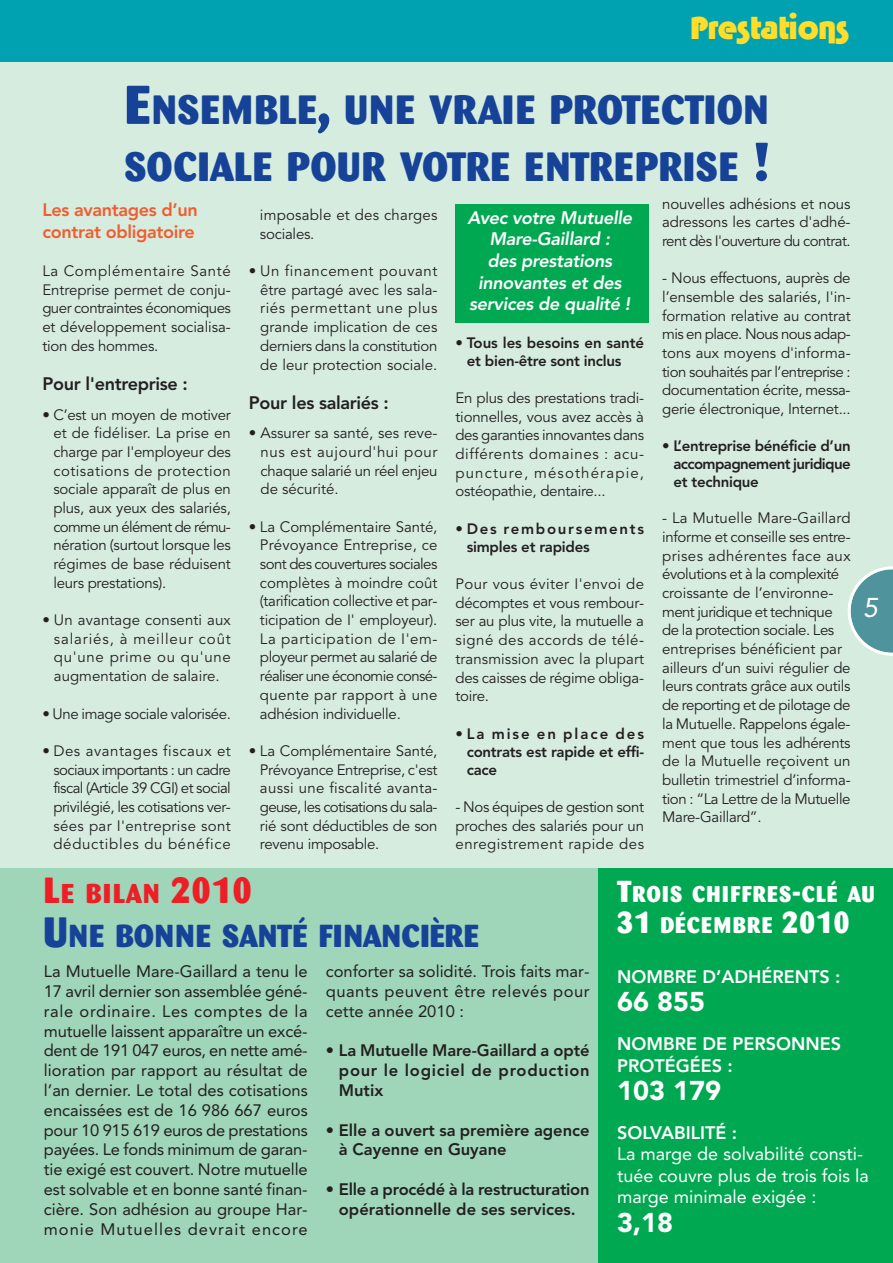
<style>
.page{position:relative;width:893px;height:1263px;background:#fff}
.page>*{position:absolute;margin:0;border:0;box-sizing:border-box;transform-origin:0 0}
.t1{font:800 40.5px/57px "Barmeno";letter-spacing:.02em;color:#164397}
.t2{font:800 31.5px "Barmeno";letter-spacing:.01em;color:#164397}
.t3{font:900 27px "Avenir";color:#fff}
.t4{font:700 27px "Tabasco";color:#ffdd2b}
.t5{font:800 27px "Barmeno";letter-spacing:.045em;color:#ed1e25}
.t6{font:27px "Avenir";color:#fff}
.t7{font:800 22.5px/31.5px "Barmeno";letter-spacing:.055em;color:#fff}
.t8{font:800 18px/21.6px "Avenir";color:#fff;text-align:center}
.t9{font:18px/21.6px "Avenir";color:#fff}
.t10{font:800 18px/21.6px "Avenir";letter-spacing:-.02em;color:#f15d2f}
.t11{font:800 18px "Avenir";letter-spacing:-.02em;color:#231f20}
.t12{font:16.5px/19.8px "Avenir";letter-spacing:.035em;color:#231f20;text-align:justify}
.t13{font:800 16.5px/19.8px "Avenir";color:#231f20;text-align:justify}
.t14{font:15px/18.8px "Avenir";letter-spacing:-.015em;color:#231f20;text-align:justify}
.t15{font:800 15px/18px "Avenir";letter-spacing:-.02em;color:#231f20;text-align:justify}
.t16{font:800 15px/18px "Avenir";letter-spacing:.105em;color:#231f20}
.t17{font:15px/18.8px "Avenir";letter-spacing:.015em;color:#231f20}
.s1{font-size:54px}
.s2{font-size:36px}
.s3{font-size:42px}
.s4{font-size:30px}
</style>
<div class="page">
<div style="left:0;top:0;width:892px;height:1263px;background:#d6ecdf"></div>
<div style="left:455px;top:204px;width:194px;height:119px;background:#00a851"></div>
<div style="left:0;top:869px;width:892px;height:394px;background:#9fd5b8"></div>
<div style="left:598px;top:869px;width:294px;height:394px;background:#00a851"></div>
<div style="left:0;top:0;width:892px;height:61px;background:#00a2b1"></div>
<svg style="left:847px;top:566px;width:45px;height:90px"></svg>
<h3 class="t4" style="left:690px;top:13px;width:160px">PRESTATIONS</h3>
<h1 class="t1" style="left:124px;top:85px;width:645px"><span class="s1">E</span>NSEMBLE<span class="s1">,</span> UNE VRAIE PROTECTION<br>SOCIALE POUR VOTRE ENTREPRISE <span class="s1">!</span></h1>
<p class="t10" style="left:42px;top:201px;width:157px">Les avantages d’un contrat obligatoire</p>
<p class="t14" style="left:42px;top:263px;width:190px">La Complémentaire Santé Entreprise permet de conju&shy;guer contraintes économiques et développement socialisa&shy;tion des hommes.</p>
<p class="t11" style="left:42px;top:377px;width:147px">Pour l'entreprise :</p>
<p class="t14" style="left:53px;top:407px;width:179px;text-indent:-11px">• C’est un moyen de motiver et de fidéliser. La prise en charge par I'employeur des cotisations de protection sociale apparaît de plus en plus, aux yeux des salariés, comme un élément de rému&shy;nération (surtout lorsque les régimes de base réduisent leurs prestations).</p>
<p class="t14" style="left:54px;top:612px;width:178px;text-indent:-12px">• Un avantage consenti aux salariés, à meilleur coût qu'une prime ou qu'une augmentation de salaire.</p>
<p class="t14" style="left:42px;top:706px;width:190px">• Une image sociale valorisée.</p>
<p class="t14" style="left:53px;top:743px;width:179px;text-indent:-11px">• Des avantages fiscaux et sociaux importants : un cadre fiscal (Article 39 CGI) et social privilégié, les cotisations ver&shy;sées par I'entreprise sont déductibles du bénéfice</p>
<p class="t14" style="left:662px;top:196px;width:190px">nouvelles adhésions et nous adressons les cartes d'adhé&shy;rent dès I'ouverture du contrat.</p>
<p class="t14" style="left:662px;top:270px;width:190px">- Nous effectuons, auprès de l’ensemble des salariés, I'in&shy;formation relative au contrat mis en place. Nous nous adap&shy;tons aux moyens d'informa&shy;tion souhaités par l’entreprise : documentation écrite, messa&shy;gerie électronique, Internet...</p>
<p class="t15" style="left:673px;top:438px;width:179px;text-indent:-11px">• L’entreprise bénéficie d’un accompagnement juridique et technique</p>
<p class="t14" style="left:662px;top:510px;width:190px;text-align:left">- La Mutuelle Mare-Gaillard informe et conseille ses entre&shy;prises adhérentes face aux évolutions et à la complexité croissante de l’environne&shy;ment juridique et technique de la protection sociale. Les entreprises bénéficient par ailleurs d’un suivi régulier de leurs contrats grâce aux outils de reporting et de pilotage de la Mutuelle. Rappelons égale&shy;ment que tous les adhérents de la Mutuelle reçoivent un bulletin trimestriel d’informa&shy;tion : “La Lettre de la Mutuelle<br>Mare-Gaillard”.</p>
<p class="t17" style="left:260px;top:207px;width:179px">imposable et des charges sociales.</p>
<p class="t14" style="left:260px;top:263px;width:179px;text-indent:-11px">• Un financement pouvant être partagé avec les sala&shy;riés permettant une plus grande implication de ces derniers dans la constitution de leur protection sociale.</p>
<p class="t11" style="left:249px;top:396px;width:141px">Pour les salariés :</p>
<p class="t14" style="left:260px;top:425px;width:178px;text-indent:-12px">• Assurer sa santé, ses reve&shy;nus est aujourd'hui pour chaque salarié un réel enjeu de sécurité.</p>
<p class="t14" style="left:260px;top:519px;width:179px;text-indent:-11px">• La Complémentaire Santé, Prévoyance Entreprise, ce sont des couvertures sociales complètes à moindre coût (tarification collective et par&shy;ticipation de I' employeur).<br>La participation de I'em&shy;ployeur permet au salarié de réaliser une économie consé&shy;quente par rapport à une adhésion individuelle.</p>
<p class="t14" style="left:260px;top:743px;width:179px;text-indent:-11px">• La Complémentaire Santé, Prévoyance Entreprise, c'est aussi une fiscalité avanta&shy;geuse, les cotisations du sala&shy;rié sont déductibles de son revenu imposable.</p>
<p class="t8" style="left:467px;top:208px;width:169px">Avec votre Mutuelle<br>Mare-Gaillard :<br>des prestations innovantes et des services de qualité !</p>
<p class="t15" style="left:467px;top:335px;width:179px;text-indent:-11px">• Tous les besoins en santé et bien-être sont inclus</p>
<p class="t14" style="left:455px;top:390px;width:190px">En plus des prestations tradi&shy;tionnelles, vous avez accès à des garanties innovantes dans différents domaines : acu&shy;puncture, mésothérapie, ostéopathie, dentaire...</p>
<p class="t16" style="left:467px;top:521px;width:179px;text-indent:-11px">• Des remboursements simples et rapides</p>
<p class="t14" style="left:455px;top:576px;width:190px">Pour vous éviter I'envoi de décomptes et vous rembour&shy;ser au plus vite, la mutuelle a signé des accords de télé&shy;transmission avec la plupart des caisses de régime obliga&shy;toire.</p>
<p class="t15" style="left:467px;top:726px;width:179px;text-indent:-11px">• La mise en place des contrats est rapide et effi&shy;cace</p>
<p class="t14" style="left:455px;top:799px;width:190px">- Nos équipes de gestion sont proches des salariés pour un enregistrement rapide des</p>
<h3 class="t6" style="left:862px;top:597px;width:20px">5</h3>
<h3 class="t5" style="left:44px;top:883px;width:210px"><span class="s2">L</span>E BILAN <span class="s2">2010</span></h3>
<h2 class="t2" style="left:44px;top:923px;width:436px"><span class="s3">U</span>NE BONNE SANTÉ FINANCIÈRE</h2>
<p class="t12" style="left:44px;top:963px;width:265px">La Mutuelle Mare-Gaillard a tenu le 17 avril dernier son assemblée géné&shy;rale ordinaire. Les comptes de la mutuelle laissent apparaître un excé&shy;dent de 191 047 euros, en nette amé&shy;lioration par rapport au résultat de l’an dernier. Le total des cotisations encaissées est de 16 986 667 euros pour 10 915 619 euros de prestations payées. Le fonds minimum de garan&shy;tie exigé est couvert. Notre mutuelle est solvable et en bonne santé finan&shy;cière. Son adhésion au groupe Har&shy;monie Mutuelles devrait encore</p>
<p class="t12" style="left:326px;top:963px;width:265px">conforter sa solidité. Trois faits mar&shy;quants peuvent être relevés pour cette année 2010 :</p>
<p class="t13" style="left:339px;top:1042px;width:252px;text-indent:-13px">• La Mutuelle Mare-Gaillard a opté pour le logiciel de production Mutix</p>
<p class="t13" style="left:339px;top:1121px;width:252px;text-indent:-13px">• Elle a ouvert sa première agence à Cayenne en Guyane</p>
<p class="t13" style="left:326px;top:1181px;width:265px;text-align:center">• Elle a procédé à la restructuration opérationnelle de ses services.</p>
<h3 class="t7" style="left:617px;top:880px;width:259px"><span class="s4">T</span>ROIS CHIFFRES<span class="s4">-</span>CLÉ AU<br><span class="s4">31</span> DÉCEMBRE <span class="s4">2010</span></h3>
<p class="t8" style="left:617px;top:967px;width:225px">NOMBRE D’ADHÉRENTS :</p>
<h3 class="t3" style="left:617px;top:991px;width:89px">66 855</h3>
<p class="t8" style="left:617px;top:1034px;width:225px;text-align:left">NOMBRE DE PERSONNES<br>PROTÉGÉES :</p>
<h3 class="t3" style="left:617px;top:1080px;width:105px">103 179</h3>
<p class="t8" style="left:617px;top:1123px;width:122px">SOLVABILITÉ :</p>
<p class="t9" style="left:617px;top:1145px;width:253px">La marge de solvabilité consti&shy;tuée couvre plus de trois fois la marge minimale exigée :</p>
<h3 class="t3" style="left:617px;top:1211px;width:57px">3,18</h3>
</div>
